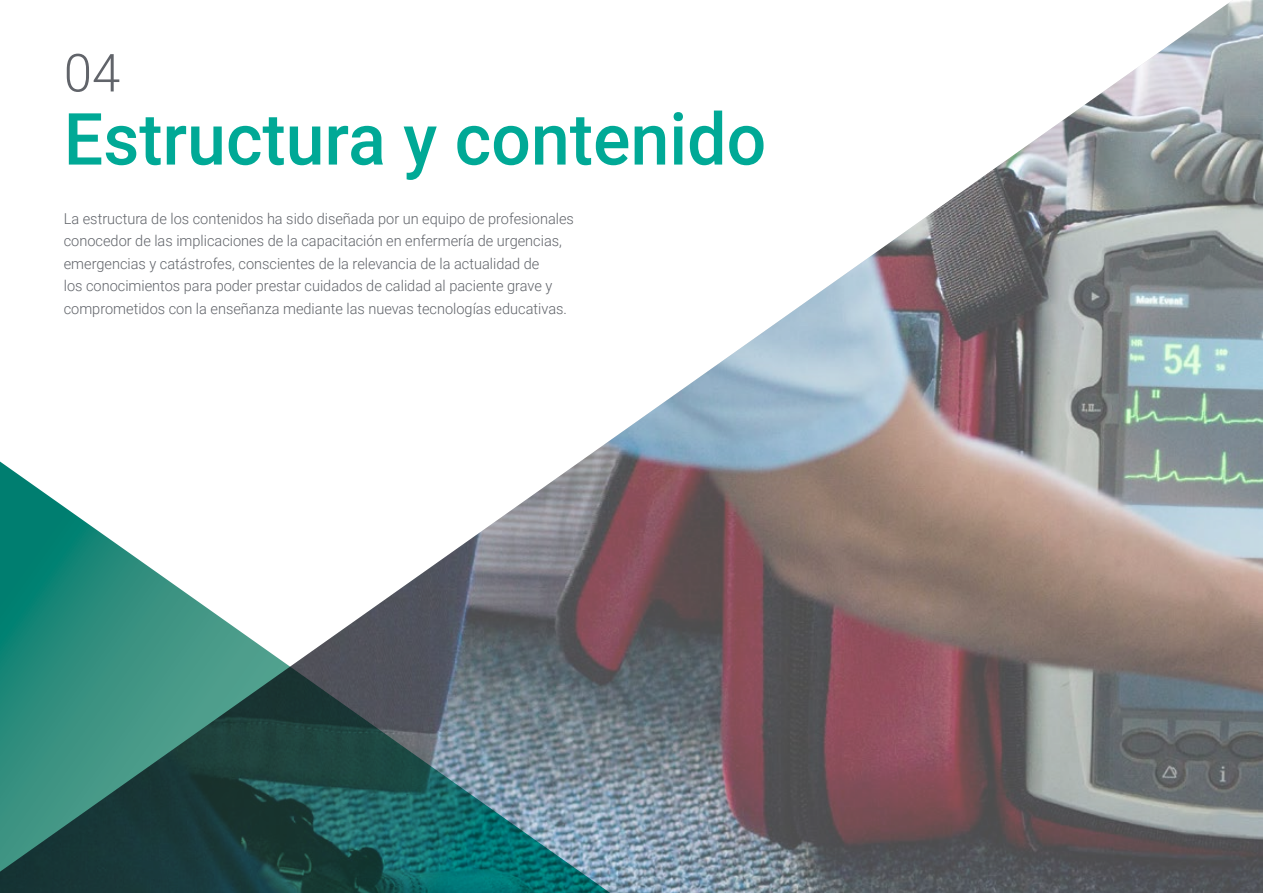
<style>
.page{position:relative;width:1263px;height:893px;background:#fff}
.page>*{position:absolute;margin:0;border:0;box-sizing:border-box;transform-origin:0 0}
.t1{font:500 72px "Roboto";color:#00a996}
.t2{font:300 52.5px "Roboto";color:#61646a}
.t3{font:300 15px/22.5px "Roboto";color:#61646a}
</style>
<div class="page">
<img style="left:602px;top:0;width:661px;height:893px">
<svg style="left:0;top:446px;width:640px;height:447px"></svg>
<h2 class="t2" style="left:64px;top:36px;width:58px">04</h2>
<h1 class="t1" style="left:64px;top:89px;width:704px">Estructura y contenido</h1>
<p class="t3" style="left:64px;top:207px;width:512px">La estructura de los contenidos ha sido diseñada por un equipo de profesionales conocedor de las implicaciones de la capacitación en enfermería de urgencias, emergencias y catástrofes, conscientes de la relevancia de la actualidad de<br>los conocimientos para poder prestar cuidados de calidad al paciente grave y comprometidos con la enseñanza mediante las nuevas tecnologías educativas.</p>
</div>
